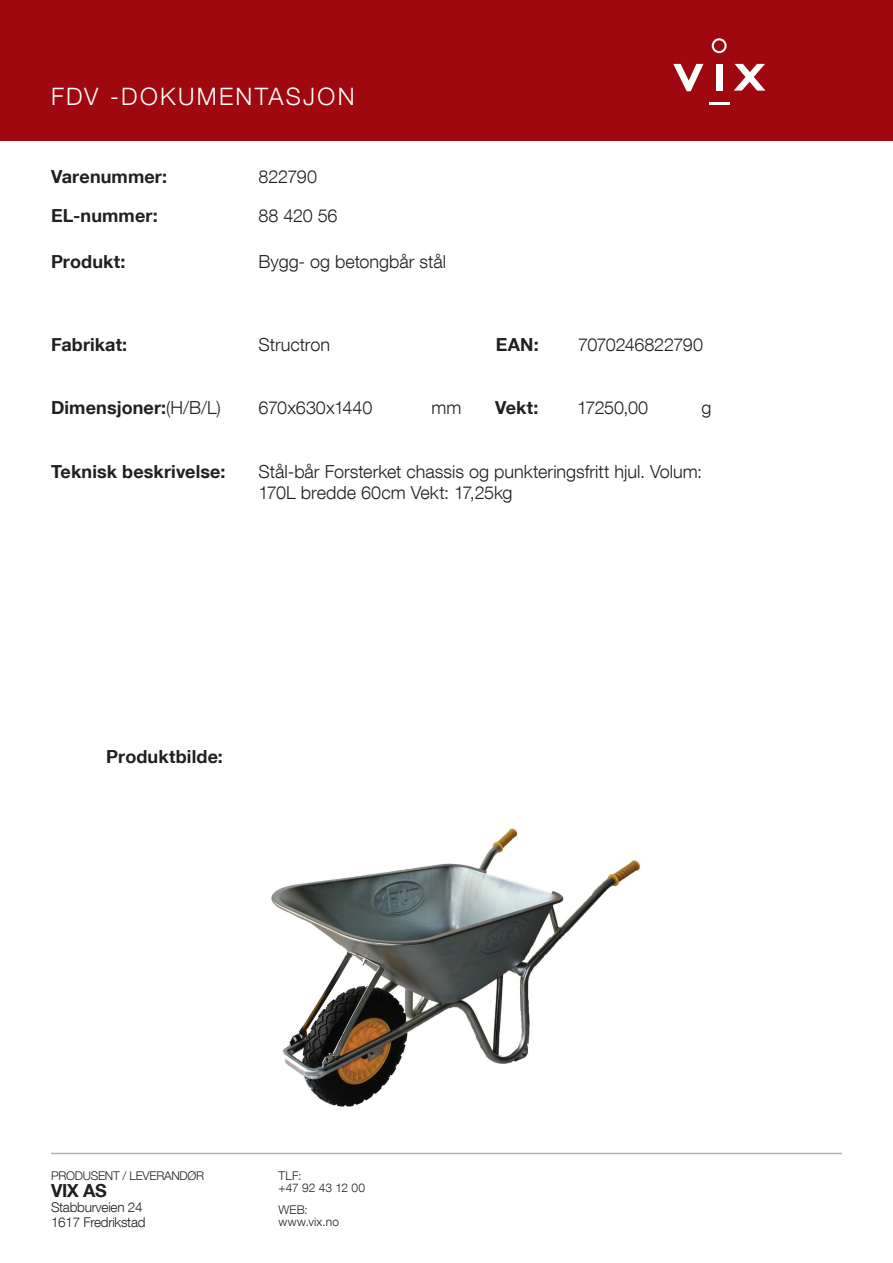
<style>
.page{position:relative;width:893px;height:1263px;background:#fff}
.page>*{position:absolute;margin:0;border:0;box-sizing:border-box;transform-origin:0 0}
.t1{font:300 24px "Helvetica Neue LT Com";letter-spacing:.095em;color:#fff}
.t2{font:300 18px/21.6px "Helvetica Neue LT Com";color:#231f20}
.t3{font:700 18px "Helvetica Neue LT Com";letter-spacing:.005em;color:#231f20}
.t4{font:300 18px "Helvetica Neue LT Com";letter-spacing:-.025em;color:#231f20}
.t5{font:300 13.5px "Helvetica Neue LT Com";letter-spacing:-.02em;color:#231f20}
.t6{font:300 12px "Helvetica Neue LT Com";letter-spacing:-.02em;color:#231f20}
.s1{font-weight:300}
</style>
<div class="page">
<div style="left:0;top:0;width:893px;height:140px;background:#9f080e"></div>
<hr style="left:51px;top:1153px;width:791px;height:1px;background:#b3b3b3">
<svg style="left:673px;top:64px;width:30px;height:27px"></svg>
<div style="left:716px;top:64px;width:6px;height:27px;background:#fff"></div>
<svg style="left:734px;top:64px;width:31px;height:27px"></svg>
<svg style="left:712px;top:38px;width:15px;height:15px"></svg>
<hr style="left:709px;top:102px;width:20px;height:3px;background:#fff">
<img style="left:271px;top:828px;width:369px;height:279px">
<p class="t1" style="left:51px;top:81px;width:305px">FDV -DOKUMENTASJON</p>
<p class="t3" style="left:51px;top:165px;width:118px">Varenummer:</p>
<p class="t3" style="left:51px;top:204px;width:108px">EL-nummer:</p>
<p class="t2" style="left:259px;top:165px;width:60px">822790</p>
<p class="t2" style="left:259px;top:204px;width:80px">88 420 56</p>
<p class="t3" style="left:51px;top:250px;width:76px">Produkt:</p>
<p class="t2" style="left:259px;top:250px;width:189px">Bygg- og betongbår stål</p>
<p class="t3" style="left:51px;top:333px;width:78px">Fabrikat:</p>
<p class="t2" style="left:259px;top:333px;width:73px">Structron</p>
<p class="t3" style="left:496px;top:333px;width:45px">EAN:</p>
<p class="t4" style="left:578px;top:334px;width:126px">7070246822790</p>
<p class="t3" style="left:51px;top:397px;width:171px">Dimensjoner:<span class="s1">(H/B/L)</span></p>
<p class="t2" style="left:259px;top:397px;width:115px">670x630x1440</p>
<p class="t2" style="left:432px;top:397px;width:31px">mm</p>
<p class="t3" style="left:495px;top:397px;width:45px">Vekt:</p>
<p class="t2" style="left:577px;top:397px;width:73px">17250,00</p>
<p class="t2" style="left:702px;top:397px;width:12px">g</p>
<p class="t3" style="left:51px;top:460px;width:176px">Teknisk beskrivelse:</p>
<p class="t2" style="left:259px;top:460px;width:445px">Stål-bår Forsterket chassis og punkteringsfritt hjul. Volum:<br>170L bredde 60cm Vekt: 17,25kg</p>
<p class="t3" style="left:106px;top:746px;width:118px">Produktbilde:</p>
<p class="t6" style="left:51px;top:1168px;width:155px">PRODUSENT / LEVERANDØR</p>
<p class="t3" style="left:51px;top:1179px;width:57px">VIX AS</p>
<p class="t5" style="left:51px;top:1198px;width:93px">Stabburveien 24</p>
<p class="t5" style="left:51px;top:1213px;width:96px">1617 Fredrikstad</p>
<p class="t6" style="left:279px;top:1168px;width:25px">TLF:</p>
<p class="t6" style="left:279px;top:1180px;width:88px">+47 92 43 12 00</p>
<p class="t6" style="left:279px;top:1202px;width:31px">WEB:</p>
<p class="t6" style="left:279px;top:1214px;width:62px">www.vix.no</p>
</div>
